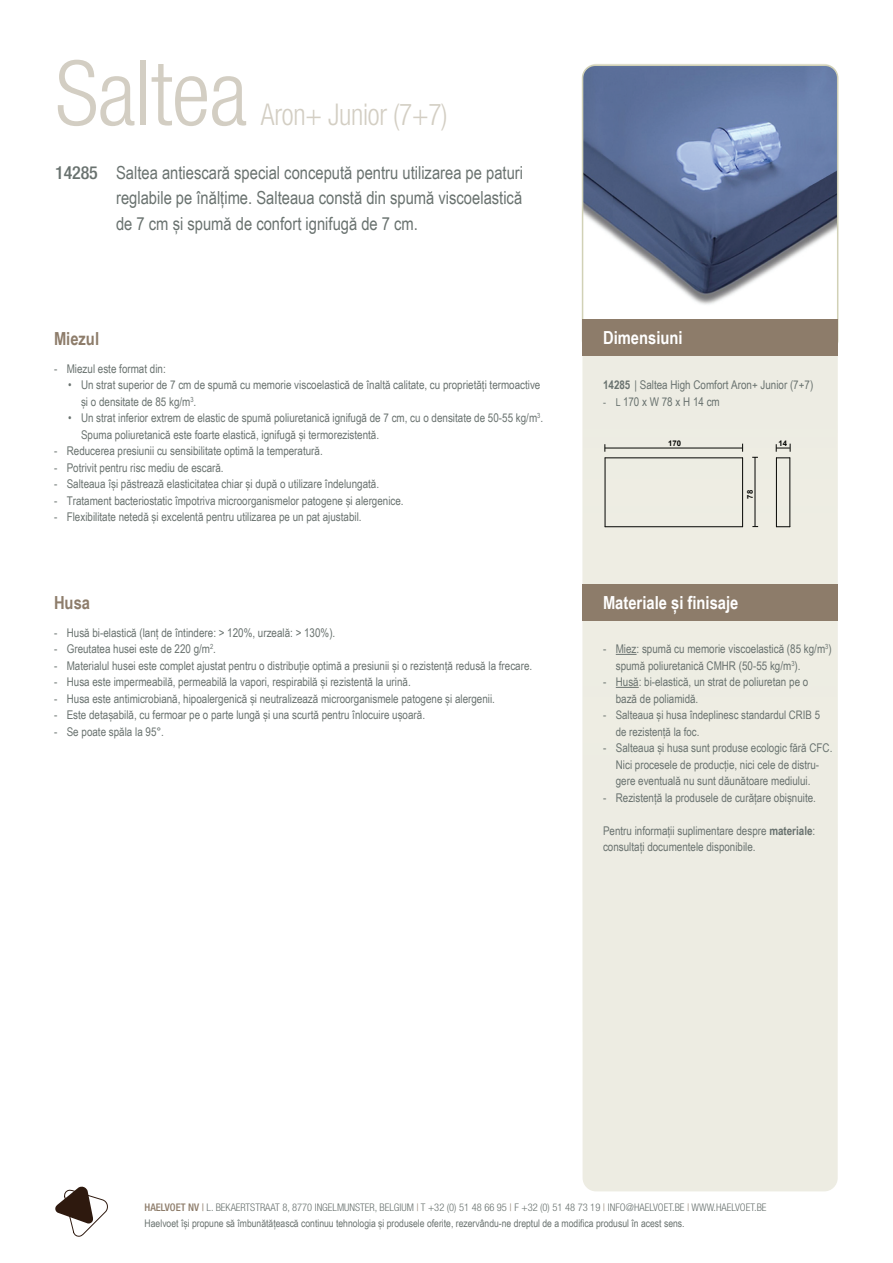
<style>
.page{position:relative;width:893px;height:1263px;background:#fff}
.page>*{position:absolute;margin:0;border:0;box-sizing:border-box;transform-origin:0 0}
.t1{font:300 condensed 90px "Helvetica Neue LT Std";letter-spacing:-.01em;color:#d3cec3}
.t2{font:300 condensed 30px "Helvetica Neue LT Std";letter-spacing:-.01em;color:#d3cec3;scale:.92 1}
.t3{font:18px/25.5px "Arial Narrow";color:#69726f;text-align:justify}
.t4{font:700 18px "Arial Narrow";color:#fff}
.t5{font:700 18px "Arial Narrow";color:#8d7c6a}
.t6{font:500 condensed 18px "Helvetica Neue LT Std";letter-spacing:-.01em;color:#69726f}
.t7{font:12px/16.5px "Arial Narrow";color:#69726f}
.t8{font:11.7px/16.5px "Arial Narrow";color:#69726f}
.t9{font:10.5px "Arial Narrow";color:#69726f}
.t10{font:300 condensed 10.5px "Helvetica Neue LT Std";color:#69726f}
.t11{font:700 7.8px "Arial";color:#040503}
.s1{font-weight:700}
.s2{font-size:10.8px}
.s3{font-weight:500;color:#8d7c6a}
.s4{font-weight:400;color:#8d7c6a}
.s5{color:#8d7c6a}
</style>
<div class="page">
<div style="left:583px;top:214px;width:254px;height:977px;background:#edece2;border-radius:13px"></div>
<div style="left:583px;top:584px;width:255px;height:37px;background:#8d7c6a"></div>
<svg style="left:55px;top:1187px;width:53px;height:49px"></svg>
<img style="left:583px;top:65px;width:255px;height:253px">
<div style="left:582px;top:65px;width:256px;height:289px;border:2px solid #d1d1b6;border-radius:13px"></div>
<div style="left:583px;top:320px;width:255px;height:36px;background:#8d7c6a"></div>
<hr style="left:605px;top:458px;width:1px;height:69px;background:#040503">
<hr style="left:605px;top:458px;width:138px;height:1px;background:#040503">
<hr style="left:742px;top:458px;width:1px;height:69px;background:#040503">
<hr style="left:605px;top:526px;width:138px;height:1px;background:#040503">
<hr style="left:776px;top:458px;width:1px;height:69px;background:#040503">
<svg style="left:776px;top:458px;width:14px;height:1px"></svg>
<hr style="left:790px;top:458px;width:1px;height:69px;background:#040503">
<svg style="left:777px;top:526px;width:13px;height:1px"></svg>
<hr style="left:755px;top:457px;width:1px;height:69px;background:#040503">
<hr style="left:605px;top:448px;width:137px;height:1px;background:#040503">
<svg style="left:776px;top:444px;width:15px;height:8px"></svg>
<svg style="left:616px;top:654px;width:21px;height:1px"></svg>
<svg style="left:616px;top:687px;width:23px;height:1px"></svg>
<h1 class="t1" style="left:55px;top:42px;width:194px">Saltea</h1>
<h2 class="t2" style="left:261px;top:97px;width:204px">Aron+ Junior (7+7)</h2>
<h3 class="t3" style="left:116px;top:159px;width:408px">Saltea antiescară special concepută pentru utilizarea pe paturi reglabile pe înălțime. Salteaua constă din spumă viscoelastică de 7 cm și spumă de confort ignifugă de 7 cm.</h3>
<h3 class="t6" style="left:55px;top:162px;width:44px">14285</h3>
<h3 class="t5" style="left:54px;top:325px;width:47px">Miezul</h3>
<p class="t7" style="left:54px;top:360px;width:113px">- Miezul este format din:</p>
<p class="t7" style="left:81px;top:376px;width:461px;text-indent:-13px">• Un strat superior de 7 cm de spumă cu memorie viscoelastică de înaltă calitate, cu proprietăți termoactive și o densitate de 85 kg/m<sup>3</sup>.</p>
<p class="t7" style="left:81px;top:409px;width:464px;text-indent:-13px">• Un strat inferior extrem de elastic de spumă poliuretanică ignifugă de 7 cm, cu o densitate de 50-55 kg/m<sup>3</sup>.<br>Spuma poliuretanică este foarte elastică, ignifugă și termorezistentă.</p>
<p class="t7" style="left:54px;top:442px;width:270px">- Reducerea presiunii cu sensibilitate optimă la temperatură.</p>
<p class="t7" style="left:54px;top:459px;width:171px">- Potrivit pentru risc mediu de escară.</p>
<p class="t7" style="left:54px;top:475px;width:327px">- Salteaua își păstrează elasticitatea chiar și după o utilizare îndelungată.</p>
<p class="t7" style="left:54px;top:492px;width:351px">- Tratament bacteriostatic împotriva microorganismelor patogene și alergenice.</p>
<p class="t7" style="left:54px;top:508px;width:309px">- Flexibilitate netedă și excelentă pentru utilizarea pe un pat ajustabil.</p>
<h3 class="t5" style="left:54px;top:589px;width:38px">Husa</h3>
<p class="t7" style="left:54px;top:624px;width:283px">- Husă bi-elastică (lanț de întindere: &gt; 120%, urzeală: &gt; 130%).</p>
<p class="t7" style="left:54px;top:640px;width:164px">- Greutatea husei este de 220 g/m<sup>2</sup>.</p>
<p class="t7" style="left:54px;top:657px;width:480px">- Materialul husei este complet ajustat pentru o distribuție optimă a presiunii și o rezistență redusă la frecare.</p>
<p class="t7" style="left:54px;top:673px;width:358px">- Husa este impermeabilă, permeabilă la vapori, respirabilă și rezistentă la urină.</p>
<p class="t7" style="left:54px;top:690px;width:442px">- Husa este antimicrobiană, hipoalergenică și neutralizează microorganismele patogene și alergenii.</p>
<p class="t7" style="left:54px;top:706px;width:373px">- Este detașabilă, cu fermoar pe o parte lungă și una scurtă pentru înlocuire ușoară.</p>
<p class="t7" style="left:54px;top:723px;width:112px">- Se poate spăla la 95°.</p>
<h3 class="t4" style="left:603px;top:324px;width:81px">Dimensiuni</h3>
<p class="t7" style="left:603px;top:376px;width:212px"><span class="s1">14285</span> | Saltea High Comfort Aron+ Junior (7+7)</p>
<p class="t7" style="left:603px;top:393px;width:118px"><span class="s2">- L</span> 170 x W 78 x H 14 cm</p>
<p class="t11" style="left:668px;top:438px;width:14px">170</p>
<p class="t11" style="left:778px;top:438px;width:10px">14</p>
<p class="t11" style="left:744px;top:498px;width:10px;rotate:-90deg">78</p>
<h3 class="t4" style="left:603px;top:589px;width:137px">Materiale și finisaje</h3>
<p class="t7" style="left:616px;top:640px;width:217px;text-indent:-13px">- Miez: spumă cu memorie viscoelastică (85 kg/m<sup>3</sup>) spumă poliuretanică CMHR (50-55 kg/m<sup>3</sup>).</p>
<p class="t7" style="left:616px;top:673px;width:194px;text-indent:-13px">- Husă: bi-elastică, un strat de poliuretan pe o bază de poliamidă.</p>
<p class="t8" style="left:616px;top:706px;width:206px;text-indent:-13px">- Salteaua și husa îndeplinesc standardul CRIB 5 de rezistență la foc.</p>
<p class="t7" style="left:616px;top:739px;width:218px;text-indent:-13px">- Salteaua și husa sunt produse ecologic fără CFC.<br>Nici procesele de producție, nici cele de distru&shy;gere eventuală nu sunt dăunătoare mediului.</p>
<p class="t7" style="left:603px;top:789px;width:214px">- Rezistență la produsele de curățare obișnuite.</p>
<p class="t7" style="left:603px;top:822px;width:214px">Pentru informații suplimentare despre <span class="s1">materiale</span>: consultați documentele disponibile.</p>
<p class="t10" style="left:145px;top:1201px;width:623px"><span class="s3">HAELVOET NV</span> <span class="s4">|</span> L. BEKAERTSTRAAT 8, 8770 INGELMUNSTER, BELGIUM <span class="s5">|</span> T +32 (0) 51 48 66 95 <span class="s5">|</span> F +32 (0) 51 48 73 19 <span class="s5">|</span> INFO@HAELVOET.BE <span class="s5">|</span> WWW.HAELVOET.BE</p>
<p class="t9" style="left:145px;top:1215px;width:541px">Haelvoet își propune să îmbunătățească continuu tehnologia și produsele oferite, rezervându-ne dreptul de a modifica produsul în acest sens.</p>
</div>
